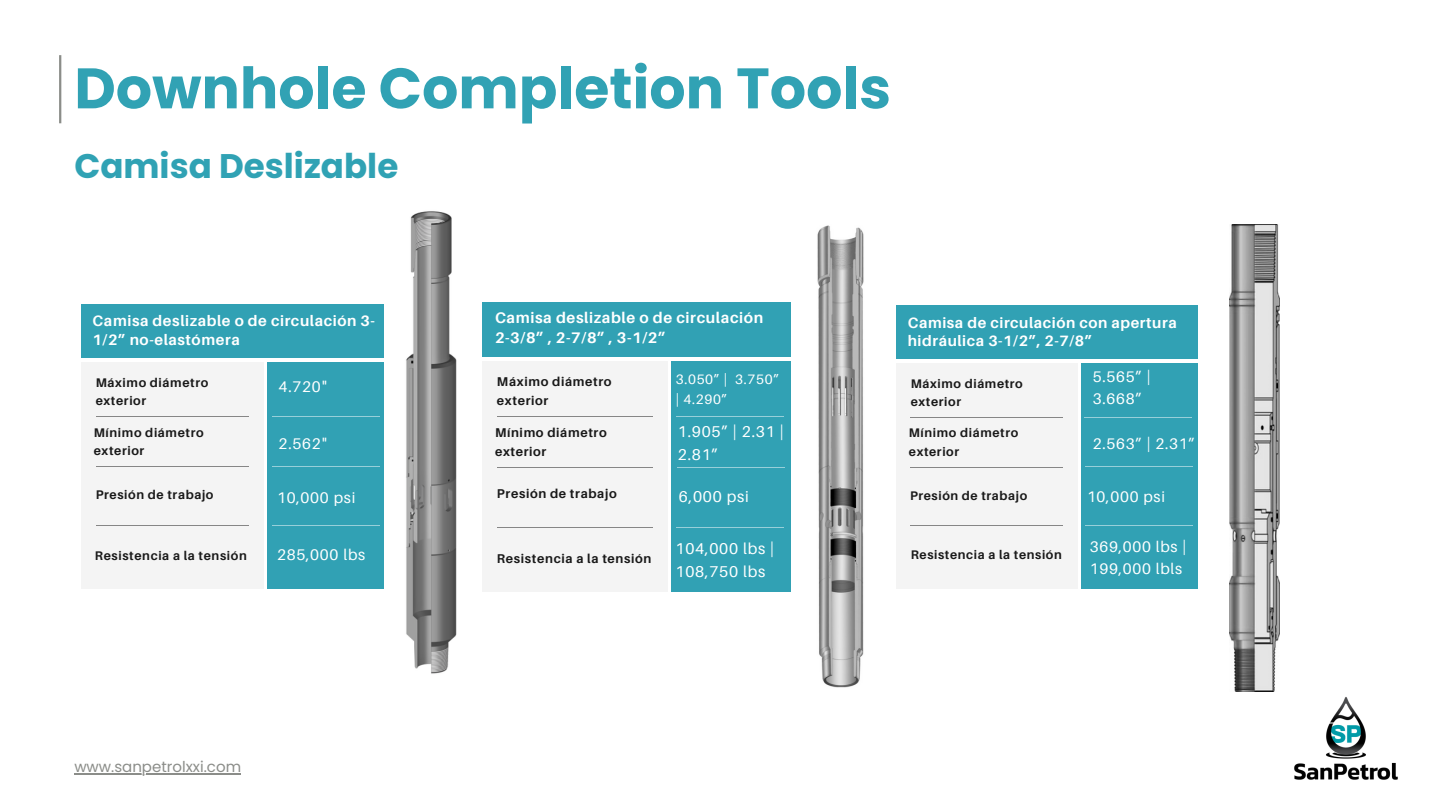
<style>
.page{position:relative;width:1440px;height:810px;background:#fff}
.page>*{position:absolute;margin:0;border:0;box-sizing:border-box;transform-origin:0 0}
.t1{font:700 57px "Poppins";color:#31a2b4}
.t2{font:700 34.1px "Poppins";color:#30a2b4}
.t3{font:15.7px/23px "Aileron";letter-spacing:.05em;color:#fff}
.t4{font:15.4px "Aileron";letter-spacing:.05em;color:#fff}
.t5{font:15.3px/22.5px "Aileron";letter-spacing:.05em;color:#fff}
.t6{font:700 15.3px/19.2px "Aileron";letter-spacing:.04em;color:#fff}
.t7{font:700 15.1px/18.9px "Aileron";letter-spacing:.04em;color:#fff}
.t8{font:700 15px/18.8px "Aileron";letter-spacing:.04em;color:#fff}
.t9{font:15px "Poppins";color:#8b8d89}
.t10{font:13.7px/20.1px "Aileron";letter-spacing:.05em;color:#fff}
.t11{font:700 12.7px/18.6px "Aileron";letter-spacing:.05em;color:#191919}
.t12{font:700 12.5px/18.3px "Aileron";letter-spacing:.05em;color:#191919}
</style>
<div class="page">
<img style="left:1259px;top:691px;width:139px;height:89px">
<hr style="left:59px;top:55px;width:2px;height:68px;background:#8b8d89">
<hr style="left:978px;top:722px;width:377px;height:2px;background:#fff">
<hr style="left:74px;top:773px;width:167px;height:1px;background:#8b8d89">
<div style="left:81px;top:304px;width:303px;height:54px;background:#31a1b4"></div>
<div style="left:267px;top:362px;width:117px;height:227px;background:#31a1b4"></div>
<div style="left:81px;top:362px;width:182px;height:227px;background:#f4f4f4"></div>
<hr style="left:96px;top:416px;width:153px;height:1px;background:#191919">
<hr style="left:96px;top:466px;width:153px;height:1px;background:#191919">
<hr style="left:96px;top:525px;width:153px;height:1px;background:#191919">
<hr style="left:272px;top:416px;width:108px;height:1px;background:#fff">
<div style="left:482px;top:302px;width:308px;height:55px;background:#31a1b4"></div>
<div style="left:671px;top:362px;width:119px;height:230px;background:#31a1b4"></div>
<div style="left:482px;top:362px;width:185px;height:230px;background:#f4f4f4"></div>
<hr style="left:497px;top:417px;width:155px;height:1px;background:#191919">
<hr style="left:497px;top:468px;width:155px;height:1px;background:#191919">
<hr style="left:497px;top:527px;width:155px;height:1px;background:#191919">
<div style="left:896px;top:305px;width:302px;height:54px;background:#31a1b4"></div>
<div style="left:1081px;top:363px;width:116px;height:226px;background:#31a1b4"></div>
<div style="left:896px;top:363px;width:182px;height:226px;background:#f4f4f4"></div>
<hr style="left:911px;top:417px;width:152px;height:1px;background:#191919">
<hr style="left:911px;top:467px;width:152px;height:1px;background:#191919">
<hr style="left:911px;top:526px;width:152px;height:1px;background:#191919">
<img style="left:406px;top:211px;width:51px;height:463px">
<img style="left:817px;top:225px;width:47px;height:463px">
<img style="left:1229px;top:225px;width:50px;height:466px">
<hr style="left:272px;top:466px;width:108px;height:1px;background:#fff">
<hr style="left:272px;top:525px;width:108px;height:1px;background:#fff">
<hr style="left:676px;top:416px;width:108px;height:1px;background:#fff">
<hr style="left:677px;top:467px;width:108px;height:1px;background:#fff">
<hr style="left:676px;top:527px;width:108px;height:1px;background:#fff">
<hr style="left:1084px;top:417px;width:108px;height:1px;background:#fff">
<hr style="left:1085px;top:466px;width:108px;height:1px;background:#fff">
<hr style="left:1085px;top:525px;width:108px;height:1px;background:#fff">
<h2 class="t1" style="left:74px;top:48px;width:818px">Downhole Completion Tools</h2>
<p class="t2" style="left:74px;top:142px;width:325px">Camisa Deslizable</p>
<h4 class="t7" style="left:93px;top:311px;width:284px">Camisa deslizable o de circulación 3-<br>1/2” no-elastómera</h4>
<h4 class="t12" style="left:96px;top:373px;width:114px">Máximo diámetro exterior</h4>
<h6 class="t4" style="left:279px;top:377px;width:50px">4.720"</h6>
<p class="t12" style="left:94px;top:423px;width:112px">Mínimo diámetro exterior</p>
<h4 class="t12" style="left:96px;top:485px;width:119px">Presión de trabajo</h4>
<h6 class="t4" style="left:279px;top:434px;width:50px">2.562"</h6>
<h6 class="t4" style="left:277px;top:488px;width:80px">10,000 psi</h6>
<h3 class="t6" style="left:495px;top:308px;width:270px">Camisa deslizable o de circulación<br>2-3/8” , 2-7/8” , 3-1/2”</h3>
<h3 class="t11" style="left:497px;top:372px;width:116px">Máximo diámetro exterior</h3>
<h6 class="t10" style="left:676px;top:369px;width:105px">3.050” | 3.750” | 4.290”</h6>
<h6 class="t3" style="left:678px;top:420px;width:107px">1.905” | 2.31 |<br>2.81”</h6>
<h3 class="t3" style="left:679px;top:485px;width:71px">6,000 psi</h3>
<h3 class="t11" style="left:495px;top:423px;width:113px">Mínimo diámetro exterior</h3>
<h3 class="t11" style="left:497px;top:484px;width:121px">Presión de trabajo</h3>
<h6 class="t8" style="left:908px;top:313px;width:271px">Camisa de circulación con apertura hidráulica 3-1/2”, 2-7/8”</h6>
<h6 class="t12" style="left:911px;top:374px;width:114px">Máximo diámetro exterior</h6>
<h5 class="t5" style="left:1093px;top:365px;width:59px">5.565” |<br>3.668”</h5>
<h5 class="t5" style="left:1093px;top:432px;width:104px">2.563” | 2.31”</h5>
<h5 class="t5" style="left:1087px;top:485px;width:80px">10,000 psi</h5>
<h3 class="t12" style="left:909px;top:424px;width:111px">Mínimo diámetro exterior</h3>
<h6 class="t12" style="left:910px;top:486px;width:119px">Presión de trabajo</h6>
<h6 class="t12" style="left:95px;top:546px;width:153px">Resistencia a la tensión</h6>
<h5 class="t4" style="left:277px;top:545px;width:90px">285,000 lbs</h5>
<h6 class="t11" style="left:497px;top:549px;width:156px">Resistencia a la tensión</h6>
<h6 class="t3" style="left:676px;top:537px;width:100px">104,000 lbs |<br>108,750 lbs</h6>
<h6 class="t12" style="left:911px;top:545px;width:153px">Resistencia a la tensión</h6>
<h5 class="t5" style="left:1090px;top:535px;width:98px">369,000 lbs |<br>199,000 lbls</h5>
<p class="t9" style="left:74px;top:756px;width:168px">www.sanpetrolxxi.com</p>
</div>
